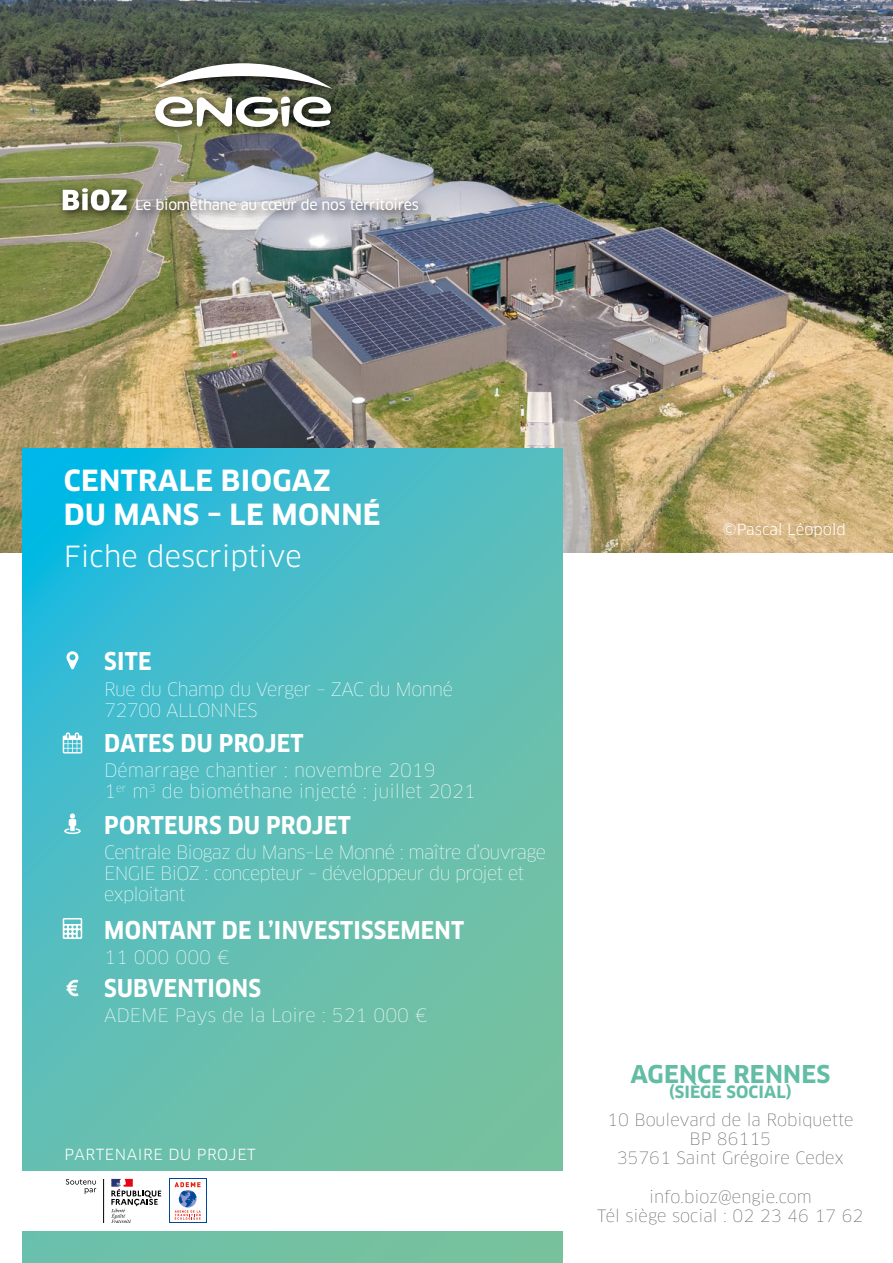
<style>
.page{position:relative;width:893px;height:1263px;background:#fff}
.page>*{position:absolute;margin:0;border:0;box-sizing:border-box;transform-origin:0 0}
.t1{font:700 28.5px/34.5px "Clan OT";letter-spacing:.01em;color:#fff}
.t2{font:28.5px "Clan OT";color:#fff}
.t3{font:700 condensed 24px "Clan OT";letter-spacing:.01em;color:#fff}
.t4{font:700 24px "Clan OT";letter-spacing:.01em;color:#62bda4}
.t5{font:100 18px/21px "Clan OT";letter-spacing:-.03em;color:#fff}
.t6{font:100 18px/21px "Clan OT";color:#fff}
.t7{font:100 16.5px/19.2px "Clan OT";color:#595958;text-align:center}
.t8{font:700 16.5px "Clan OT";letter-spacing:.01em;color:#62bda4}
.t9{font:15px "Clan OT";letter-spacing:.025em;color:#fff}
.t10{font:15px "Clan OT";color:#fff}
.t11{font:14.25px "Clan OT News";letter-spacing:-.015em;color:#fff}
</style>
<div class="page">
<img style="left:0;top:0;width:893px;height:553px">
<svg style="left:22px;top:449px;width:540px;height:814px;background:#58beb9"></svg>
<div style="left:0;top:1171px;width:578px;height:59px;background:#fff"></div>
<div style="left:58px;top:58px;width:371px;height:164px;background:#000;opacity:.75"></div>
<svg style="left:153px;top:63px;width:180px;height:26px"></svg>
<svg style="left:155px;top:97px;width:176px;height:33px"></svg>
<svg style="left:63px;top:188px;width:64px;height:23px"></svg>
<svg style="left:66px;top:651px;width:12px;height:18px"></svg>
<svg style="left:63px;top:732px;width:19px;height:21px"></svg>
<svg style="left:64px;top:813px;width:17px;height:21px"></svg>
<svg style="left:63px;top:918px;width:19px;height:21px"></svg>
<svg style="left:67px;top:980px;width:11px;height:16px"></svg>
<svg style="left:66px;top:1179px;width:30px;height:15px"></svg>
<hr style="left:103px;top:1179px;width:1px;height:44px;background:#000">
<svg style="left:111px;top:1179px;width:50px;height:44px"></svg>
<svg style="left:169px;top:1179px;width:37px;height:44px"></svg>
<div style="left:170px;top:1180px;width:36px;height:42px;background:#fff"></div>
<svg style="left:174px;top:1182px;width:27px;height:38px"></svg>
<p class="t11" style="left:135px;top:197px;width:285px">Le biométhane au cœur de nos territoires</p>
<h1 class="t1" style="left:64px;top:463px;width:318px">CENTRALE BIOGAZ<br>DU MANS – LE MONNÉ</h1>
<h1 class="t2" style="left:64px;top:539px;width:239px">Fiche descriptive</h1>
<h2 class="t3" style="left:104px;top:648px;width:49px">SITE</h2>
<p class="t5" style="left:104px;top:678px;width:350px">Rue du Champ du Verger – ZAC du Monné<br>72700 ALLONNES</p>
<h2 class="t3" style="left:104px;top:729px;width:201px">DATES DU PROJET</h2>
<p class="t6" style="left:104px;top:760px;width:373px">Démarrage chantier : novembre 2019<br>1<sup>er</sup> m<sup>3</sup> de biométhane injecté : juillet 2021</p>
<h2 class="t3" style="left:104px;top:811px;width:248px">PORTEURS DU PROJET</h2>
<p class="t5" style="left:104px;top:842px;width:443px">Centrale Biogaz du Mans–Le Monné : maître d’ouvrage<br>ENGIE BiOZ : concepteur – développeur du projet et exploitant</p>
<h2 class="t3" style="left:104px;top:916px;width:361px">MONTANT DE L’INVESTISSEMENT</h2>
<p class="t5" style="left:104px;top:947px;width:127px">11 000 000 €</p>
<h2 class="t3" style="left:104px;top:974px;width:158px">SUBVENTIONS</h2>
<p class="t6" style="left:104px;top:1005px;width:325px">ADEME Pays de la Loire : 521 000 €</p>
<p class="t9" style="left:65px;top:1146px;width:193px">PARTENAIRE DU PROJET</p>
<p class="t10" style="left:723px;top:521px;width:124px">©Pascal Léopold</p>
<h2 class="t4" style="left:630px;top:1060px;width:201px">AGENCE RENNES</h2>
<p class="t8" style="left:669px;top:1082px;width:125px">(SIÈGE SOCIAL)</p>
<p class="t7" style="left:607px;top:1110px;width:248px">10 Boulevard de la Robiquette<br>BP 86115<br>35761 Saint Grégoire Cedex</p>
<p class="t7" style="left:597px;top:1187px;width:268px">info.bioz@engie.com<br>Tél siège social : 02 23 46 17 62</p>
</div>
